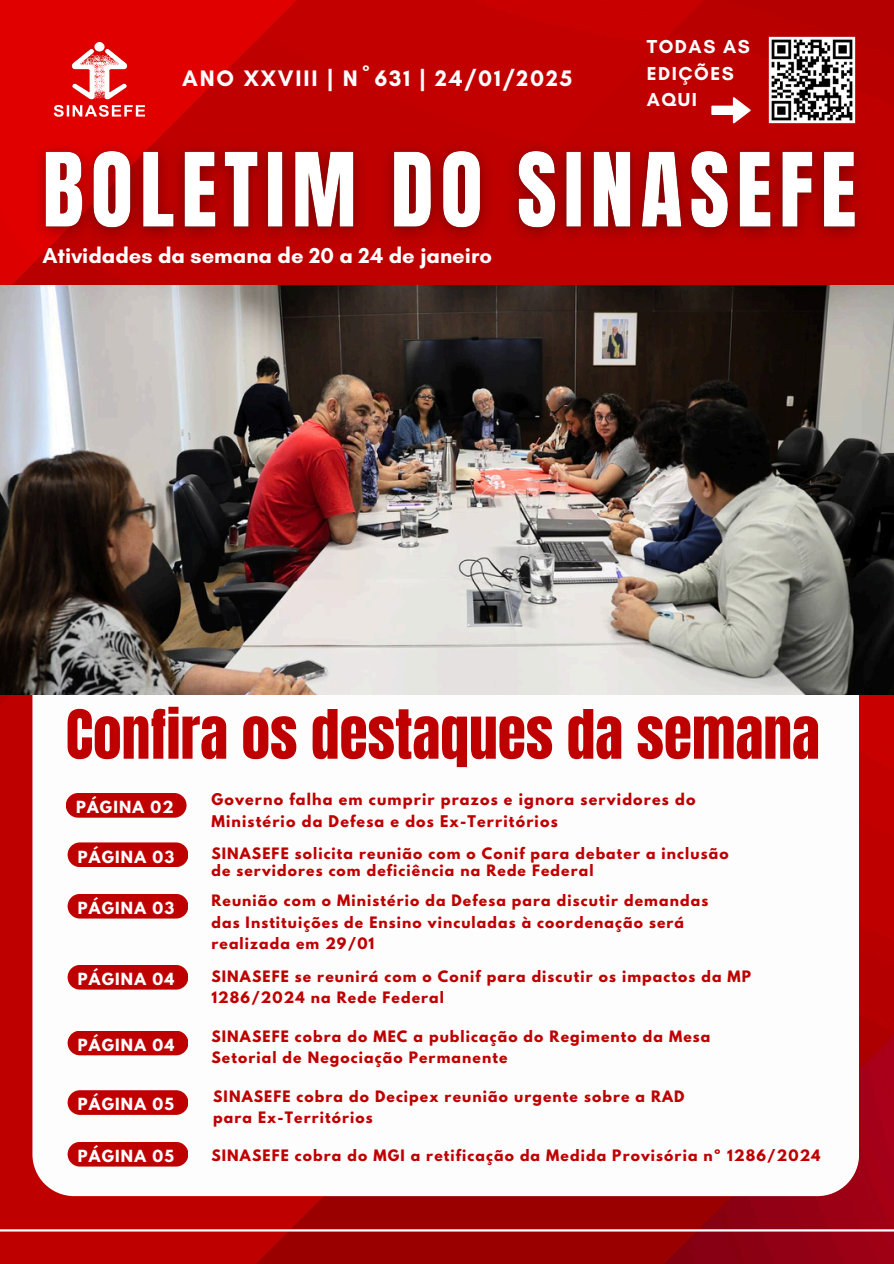
<style>
.page{position:relative;width:894px;height:1264px;background:#fff}
.page>*{position:absolute;margin:0;border:0;box-sizing:border-box;transform-origin:0 0}
.t1{font:57.45px "Anton";color:#bf0001}
.t2{font:700 22.95px "Glacial Indifference";letter-spacing:.08em;color:#fdfdfd}
.t3{font:700 21.9px "Glacial Indifference";color:#fff}
.t4{font:700 19.05px/26.4px "Glacial Indifference";letter-spacing:.08em;color:#fdfdfd}
.t5{font:700 14.85px "League Spartan";letter-spacing:.08em;color:#fdfdfd}
.t6{font:700 14.25px/21.3px "League Spartan";letter-spacing:.08em;color:#bf0001}
.t7{font:700 13.95px/21.3px "League Spartan";letter-spacing:.08em;color:#bf0001}
</style>
<div class="page">
<img style="left:0;top:0;width:893px;height:1263px">
<img style="left:71px;top:42px;width:56px;height:58px">
<svg style="left:54px;top:105px;width:91px;height:12px"></svg>
<hr style="left:0;top:1229px;width:893px;height:2px;background:#fff">
<svg style="left:32px;top:695px;width:826px;height:501px"></svg>
<div style="left:66px;top:793px;width:120px;height:24px;background:#bf0001;border-radius:12px"></div>
<div style="left:68px;top:842px;width:120px;height:25px;background:#bf0001;border-radius:12px"></div>
<img style="left:768px;top:36px;width:87px;height:87px">
<svg style="left:711px;top:97px;width:39px;height:26px"></svg>
<div style="left:68px;top:893px;width:120px;height:25px;background:#bf0001;border-radius:12px"></div>
<div style="left:68px;top:964px;width:120px;height:25px;background:#bf0001;border-radius:12px"></div>
<div style="left:68px;top:1030px;width:120px;height:25px;background:#bf0001;border-radius:12px"></div>
<div style="left:68px;top:1090px;width:120px;height:24px;background:#bf0001;border-radius:12px"></div>
<div style="left:68px;top:1141px;width:120px;height:25px;background:#bf0001;border-radius:12px"></div>
<img style="left:0;top:285px;width:893px;height:410px">
<img style="left:23px;top:127px;width:854px;height:128px">
<p class="t2" style="left:182px;top:64px;width:391px">ANO XXVIII | Nº631 | 24/01/2025</p>
<p class="t3" style="left:42px;top:242px;width:451px">Atividades da semana de 20 a 24 de janeiro</p>
<p class="t4" style="left:646px;top:33px;width:105px">TODAS AS<br>EDIÇÕES<br>AQUI</p>
<h2 class="t1" style="left:66px;top:693px;width:755px">Confira os destaques da semana</h2>
<h6 class="t6" style="left:211px;top:790px;width:485px">Governo falha em cumprir prazos e ignora servidores do<br>Ministério da Defesa e dos Ex-Territórios</h6>
<p class="t7" style="left:211px;top:844px;width:518px">SINASEFE solicita reunião com o Conif para debater a inclusão</p>
<h6 class="t7" style="left:211px;top:861px;width:383px">de servidores com deficiência na Rede Federal</h6>
<h3 class="t5" style="left:76px;top:799px;width:99px">PÁGINA 02</h3>
<p class="t5" style="left:78px;top:849px;width:98px">PÁGINA 03</p>
<p class="t5" style="left:78px;top:900px;width:98px">PÁGINA 03</p>
<h5 class="t7" style="left:211px;top:891px;width:498px">Reunião com o Ministério da Defesa para discutir demandas</h5>
<p class="t7" style="left:211px;top:913px;width:474px">das Instituições de Ensino vinculadas à coordenação será</p>
<p class="t7" style="left:211px;top:934px;width:164px">realizada em 29/01</p>
<p class="t5" style="left:78px;top:971px;width:98px">PÁGINA 04</p>
<p class="t7" style="left:211px;top:967px;width:541px">SINASEFE se reunirá com o Conif para discutir os impactos da MP<br>1286/2024 na Rede Federal</p>
<h6 class="t5" style="left:78px;top:1037px;width:98px">PÁGINA 04</h6>
<h4 class="t7" style="left:211px;top:1027px;width:500px">SINASEFE cobra do MEC a publicação do Regimento da Mesa<br>Setorial de Negociação Permanente</h4>
<p class="t5" style="left:78px;top:1096px;width:97px">PÁGINA 05</p>
<h6 class="t5" style="left:78px;top:1148px;width:97px">PÁGINA 05</h6>
<h6 class="t7" style="left:213px;top:1087px;width:473px">SINASEFE cobra do Decipex reunião urgente sobre a RAD para Ex-Territórios</h6>
<p class="t7" style="left:211px;top:1146px;width:610px">SINASEFE cobra do MGI a retificação da Medida Provisória nº 1286/2024</p>
</div>
